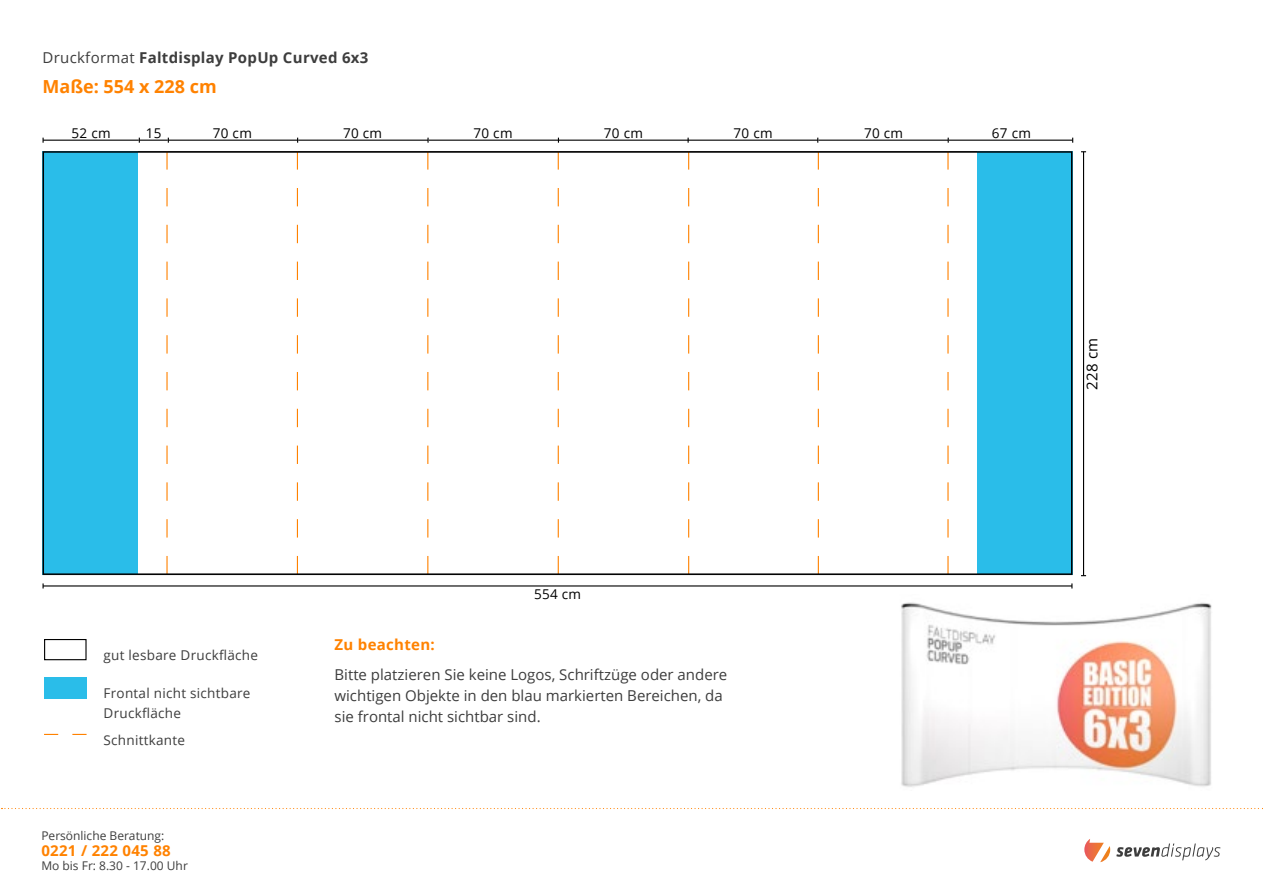
<style>
.page{position:relative;width:1263px;height:893px;background:#fff}
.page>*{position:absolute;margin:0;border:0;box-sizing:border-box;transform-origin:0 0}
.t1{font:700 18px "Open Sans";color:#ff8200}
.t2{font:15px/21px "Open Sans";color:#3d3d3d}
.t3{font:700 15px "Open Sans";letter-spacing:.02em;color:#3d3d3d}
.t4{font:700 15px "Open Sans";letter-spacing:.02em;color:#ff8200}
.t5{font:15px "Open Sans";color:#000}
.t6{font:13.5px/19.5px "Open Sans";letter-spacing:.02em;color:#3d3d3d}
.t7{font:13.5px "Open Sans";letter-spacing:.02em;color:#000}
.t8{font:12px "Open Sans";color:#3d3d3d}
.s1{font-weight:400}
</style>
<div class="page">
<svg style="left:2px;top:808px;width:1261px;height:1px"></svg>
<svg style="left:1084px;top:839px;width:26px;height:23px"></svg>
<svg style="left:1116px;top:843px;width:104px;height:17px"></svg>
<hr style="left:43px;top:140px;width:96px;height:1px;background:#000">
<hr style="left:949px;top:140px;width:124px;height:1px;background:#000">
<hr style="left:168px;top:140px;width:130px;height:1px;background:#000">
<svg style="left:139px;top:138px;width:30px;height:5px"></svg>
<hr style="left:298px;top:140px;width:130px;height:1px;background:#000">
<hr style="left:429px;top:140px;width:129px;height:1px;background:#000">
<hr style="left:818px;top:140px;width:130px;height:1px;background:#000">
<hr style="left:688px;top:140px;width:130px;height:1px;background:#000">
<hr style="left:558px;top:140px;width:130px;height:1px;background:#000">
<hr style="left:43px;top:585px;width:1029px;height:1px;background:#000">
<hr style="left:1083px;top:152px;width:1px;height:424px;background:#000">
<img style="left:901px;top:602px;width:311px;height:185px">
<div style="left:43px;top:151px;width:95px;height:424px;background:#2abde9"></div>
<div style="left:977px;top:151px;width:95px;height:424px;background:#2abde9"></div>
<svg style="left:166px;top:154px;width:2px;height:418px"></svg>
<svg style="left:297px;top:154px;width:1px;height:418px"></svg>
<svg style="left:427px;top:154px;width:1px;height:418px"></svg>
<svg style="left:558px;top:154px;width:1px;height:418px"></svg>
<svg style="left:947px;top:154px;width:1px;height:418px"></svg>
<svg style="left:818px;top:154px;width:1px;height:418px"></svg>
<svg style="left:688px;top:154px;width:1px;height:418px"></svg>
<div style="left:44px;top:677px;width:43px;height:21px;background:#2abde9"></div>
<div style="left:44px;top:639px;width:43px;height:21px;border:1px solid #000"></div>
<svg style="left:44px;top:734px;width:43px;height:1px"></svg>
<p class="t3" style="left:43px;top:46px;width:327px"><span class="s1">Druckformat</span> Faltdisplay PopUp Curved 6x3</p>
<p class="t1" style="left:43px;top:74px;width:176px">Maße: 554 x 228 cm</p>
<p class="t7" style="left:213px;top:123px;width:41px">70 cm</p>
<p class="t7" style="left:343px;top:123px;width:41px">70 cm</p>
<p class="t7" style="left:473px;top:123px;width:41px">70 cm</p>
<p class="t7" style="left:604px;top:123px;width:41px">70 cm</p>
<p class="t7" style="left:734px;top:123px;width:41px">70 cm</p>
<p class="t7" style="left:864px;top:123px;width:41px">70 cm</p>
<p class="t7" style="left:72px;top:123px;width:41px">52 cm</p>
<p class="t7" style="left:146px;top:123px;width:17px">15</p>
<p class="t7" style="left:992px;top:123px;width:41px">67 cm</p>
<p class="t6" style="left:104px;top:645px;width:156px">gut lesbare Druckfläche</p>
<p class="t6" style="left:104px;top:683px;width:148px">Frontal nicht sichtbare<br>Druckfläche</p>
<p class="t6" style="left:104px;top:730px;width:83px">Schnittkante</p>
<p class="t8" style="left:41px;top:828px;width:125px">Persönliche Beratung:</p>
<p class="t8" style="left:41px;top:857px;width:148px">Mo bis Fr: 8.30 - 17.00 Uhr</p>
<p class="t4" style="left:41px;top:840px;width:131px">0221 / 222 045 88</p>
<p class="t7" style="left:534px;top:585px;width:49px">554 cm</p>
<p class="t4" style="left:334px;top:634px;width:102px">Zu beachten:</p>
<p class="t2" style="left:334px;top:664px;width:394px">Bitte platzieren Sie keine Logos, Schriftzüge oder andere wichtigen Objekte in den blau markierten Bereichen, da sie frontal nicht sichtbar sind.</p>
<p class="t5" style="left:1082px;top:390px;width:54px;rotate:-90deg">228 cm</p>
</div>
